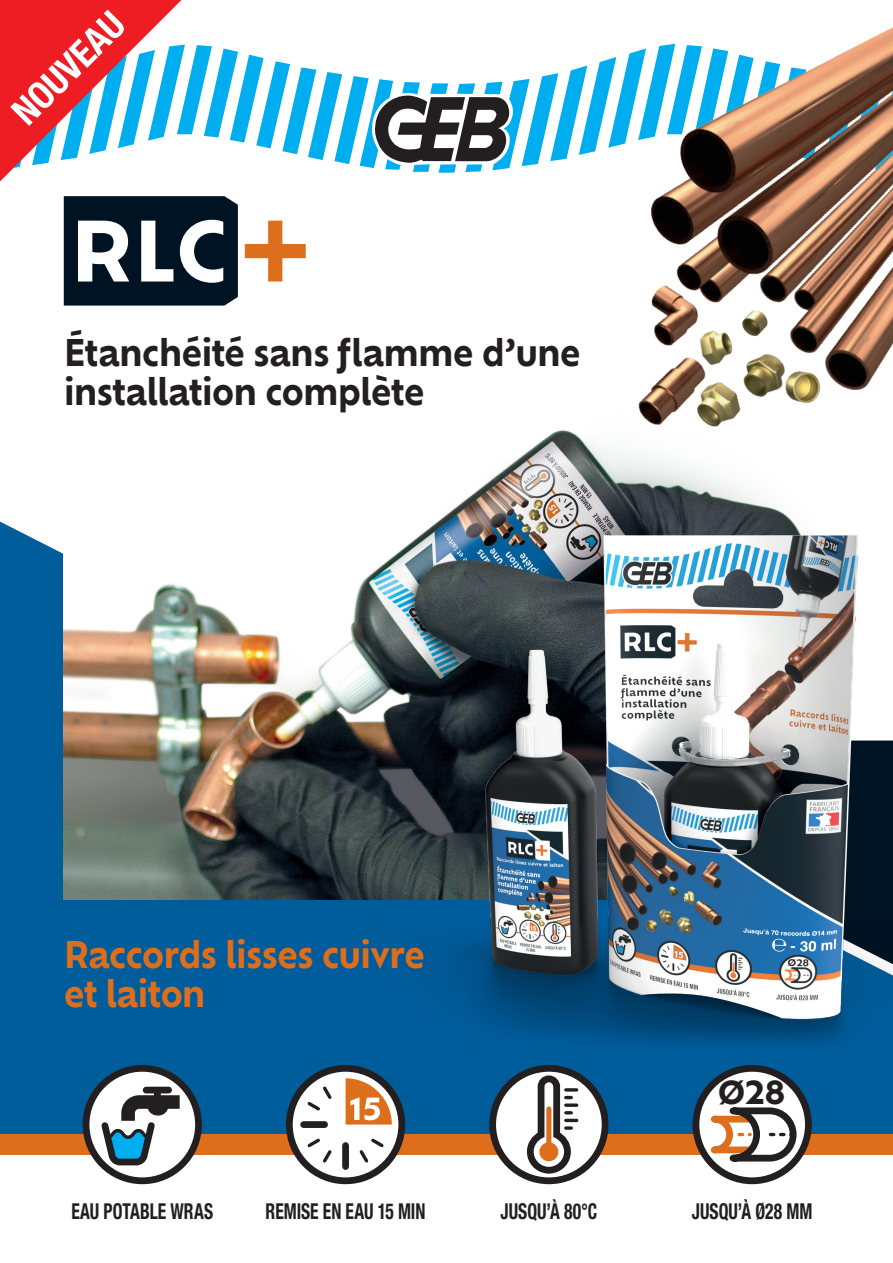
<style>
.page{position:relative;width:893px;height:1263px;background:#fff}
.page>*{position:absolute;margin:0;border:0;box-sizing:border-box;transform-origin:0 0}
.t1{font:700 condensed 37.5px "Helvetica Neue LT Pro";color:#fff}
.t2{font:700 36px/39px "Ofelia Text";letter-spacing:-.035em;color:#231f20;scale:.9 1}
.t3{font:700 36px/39px "Ofelia Text";letter-spacing:-.03em;color:#dd6e1c;scale:.9 1}
.t4{font:700 31.2px "Ofelia Text";color:#231f20}
.t5{font:700 condensed 21.9px "Helvetica Neue LT Pro";color:#231f20;scale:.8 1}
</style>
<div class="page">
<div style="left:0;top:522px;width:893px;height:612px;background:#005d9c"></div>
<div style="left:0;top:1134px;width:893px;height:20px;background:#dd6e1c"></div>
<svg style="left:64px;top:196px;width:242px;height:110px"></svg>
<img style="left:650px;top:181px;width:243px;height:210px">
<svg style="left:83px;top:1065px;width:119px;height:119px"></svg>
<div style="left:146px;top:1087px;width:23px;height:6px;background:#231f20"></div>
<svg style="left:286px;top:1065px;width:119px;height:119px"></svg>
<svg style="left:489px;top:1065px;width:119px;height:119px"></svg>
<svg style="left:692px;top:1065px;width:120px;height:119px"></svg>
<img style="left:64px;top:386px;width:765px;height:514px">
<img style="left:308px;top:503px;width:585px;height:547px">
<svg style="left:0;top:0;width:893px;height:181px"></svg>
<h1 class="t1" style="left:3px;top:102px;width:143px;rotate:-45deg">NOUVEAU</h1>
<h2 class="t2" style="left:64px;top:331px;width:576px">Étanchéité sans flamme d’une installation complète</h2>
<h2 class="t3" style="left:64px;top:933px;width:403px">Raccords lisses cuivre et laiton</h2>
<h3 class="t4" style="left:717px;top:1069px;width:69px">Ø28</h3>
<p class="t5" style="left:71px;top:1198px;width:179px">EAU POTABLE WRAS</p>
<p class="t5" style="left:266px;top:1198px;width:201px">REMISE EN EAU 15 MIN</p>
<p class="t5" style="left:500px;top:1198px;width:122px">JUSQU’À 80°C</p>
<p class="t5" style="left:692px;top:1198px;width:152px">JUSQU’À Ø28 MM</p>
</div>
